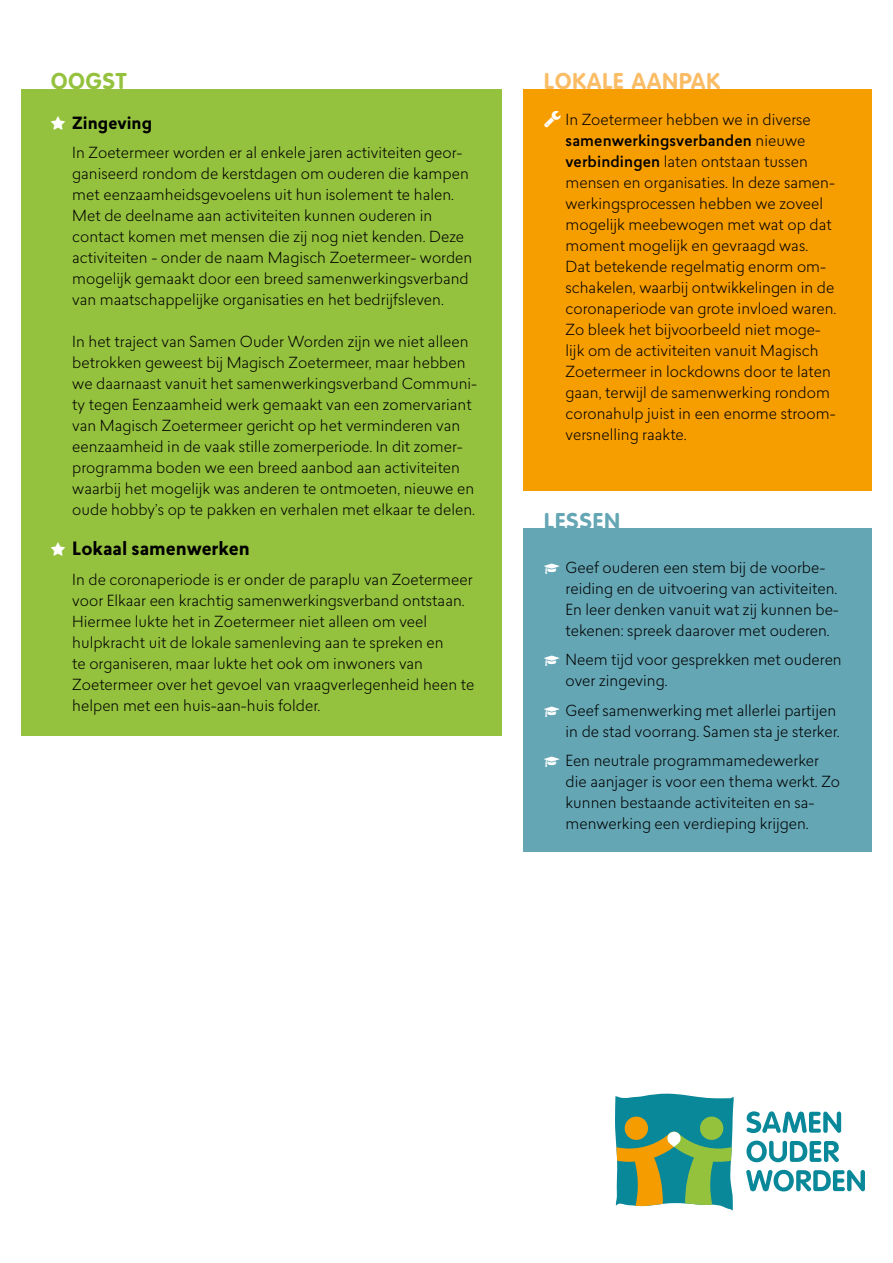
<style>
.page{position:relative;width:893px;height:1263px;background:#fff}
.page>*{position:absolute;margin:0;border:0;box-sizing:border-box;transform-origin:0 0}
.t1{font:700 22.5px "VAG Rounded LT Pro";letter-spacing:.05em;color:#fabc65}
.t2{font:700 22.5px "VAG Rounded LT Pro";letter-spacing:.05em;color:#64a6b4}
.t3{font:700 22.5px "VAG Rounded LT Pro";letter-spacing:.05em;color:#95c23e}
.t4{font:700 18px "Lasiver";color:#000}
.t5{font:700 16.5px "Lasiver";letter-spacing:.005em;color:#000}
.t6{font:300 15px/21px "Lasiver";color:#000}
.s1{font-weight:500}
</style>
<div class="page">
<div style="left:21px;top:89px;width:481px;height:647px;background:#95c23e"></div>
<div style="left:523px;top:89px;width:349px;height:401px;background:#f69d00"></div>
<div style="left:523px;top:529px;width:349px;height:323px;background:#64a6b4"></div>
<svg style="left:747px;top:1111px;width:94px;height:22px"></svg>
<svg style="left:746px;top:1140px;width:93px;height:22px"></svg>
<svg style="left:746px;top:1170px;width:119px;height:21px"></svg>
<svg style="left:615px;top:1094px;width:119px;height:116px;background:#5da07c"></svg>
<h1 class="t3" style="left:51px;top:67px;width:77px">OOGST</h1>
<p class="t5" style="left:72px;top:111px;width:81px">Zingeving</p>
<p class="t6" style="left:72px;top:142px;width:402px">In Zoetermeer worden er al enkele jaren activiteiten geor&shy;ganiseerd rondom de kerstdagen om ouderen die kampen met eenzaamheidsgevoelens uit hun isolement te halen.<br>Met de deelname aan activiteiten kunnen ouderen in contact komen met mensen die zij nog niet kenden. Deze activiteiten - onder de naam Magisch Zoetermeer- worden mogelijk gemaakt door een breed samenwerkingsverband van maatschappelijke organisaties en het bedrijfsleven.</p>
<p class="t6" style="left:72px;top:331px;width:406px">In het traject van Samen Ouder Worden zijn we niet alleen betrokken geweest bij Magisch Zoetermeer, maar hebben we daarnaast vanuit het samenwerkingsverband Communi&shy;ty tegen Eenzaamheid werk gemaakt van een zomervariant van Magisch Zoetermeer gericht op het verminderen van eenzaamheid in de vaak stille zomerperiode. In dit zomer&shy;programma boden we een breed aanbod aan activiteiten waarbij het mogelijk was anderen te ontmoeten, nieuwe en oude hobby’s op te pakken en verhalen met elkaar te delen.</p>
<p class="t4" style="left:72px;top:536px;width:179px">Lokaal samenwerken</p>
<p class="t6" style="left:72px;top:568px;width:404px">In de coronaperiode is er onder de paraplu van Zoetermeer voor Elkaar een krachtig samenwerkingsverband ontstaan.<br>Hiermee lukte het in Zoetermeer niet alleen om veel hulpkracht uit de lokale samenleving aan te spreken en<br>te organiseren, maar lukte het ook om inwoners van Zoetermeer over het gevoel van vraagverlegenheid heen te helpen met een huis-aan-huis folder.</p>
<h1 class="t1" style="left:544px;top:67px;width:177px">LOKALE AANPAK</h1>
<p class="t6" style="left:566px;top:108px;width:272px">In Zoetermeer hebben we in diverse <span class="s1">samenwerkingsverbanden</span> nieuwe <span class="s1">verbindingen</span> laten ontstaan tussen mensen en organisaties. In deze samen&shy;werkingsprocessen hebben we zoveel mogelijk meebewogen met wat op dat moment mogelijk en gevraagd was.<br>Dat betekende regelmatig enorm om&shy;schakelen, waarbij ontwikkelingen in de coronaperiode van grote invloed waren.<br>Zo bleek het bijvoorbeeld niet moge&shy;lijk om de activiteiten vanuit Magisch Zoetermeer in lockdowns door te laten gaan, terwijl de samenwerking rondom coronahulp juist in een enorme stroom&shy;versnelling raakte.</p>
<h1 class="t2" style="left:544px;top:506px;width:77px">LESSEN</h1>
<p class="t6" style="left:566px;top:556px;width:275px">Geef ouderen een stem bij de voorbe&shy;reiding en de uitvoering van activiteiten.<br>En leer denken vanuit wat zij kunnen be&shy;tekenen: spreek daarover met ouderen.</p>
<p class="t6" style="left:566px;top:649px;width:278px">Neem tijd voor gesprekken met ouderen over zingeving.</p>
<p class="t6" style="left:566px;top:699px;width:276px">Geef samenwerking met allerlei partijen in de stad voorrang. Samen sta je sterker.</p>
<p class="t6" style="left:566px;top:750px;width:276px">Een neutrale programmamedewerker die aanjager is voor een thema werkt. Zo kunnen bestaande activiteiten en sa&shy;menwerking een verdieping krijgen.</p>
</div>
